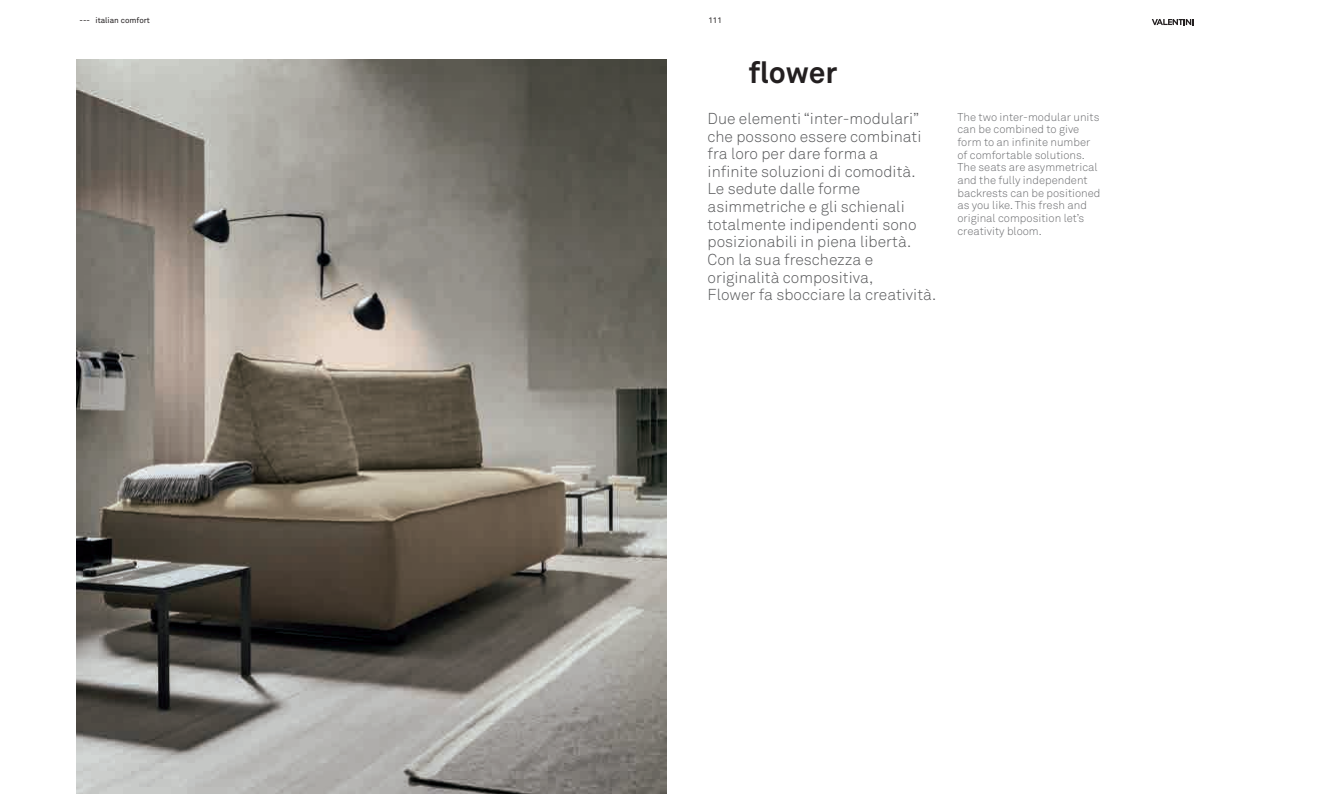
<style>
.page{position:relative;width:1333px;height:794px;background:#fff}
.page>*{position:absolute;margin:0;border:0;box-sizing:border-box;transform-origin:0 0}
.t1{font:700 30px "Akkurat";color:#231f20}
.t2{font:300 15.6px/17.6px "Akkurat";color:#57585a}
.t3{font:300 11.3px/12.7px "Akkurat";color:#6c6d70}
.t4{font:8px "Akkurat";color:#231f20}
</style>
<div class="page">
<img style="left:77px;top:60px;width:589px;height:734px">
<svg style="left:1151px;top:19px;width:42px;height:6px"></svg>
<p class="t4" style="left:79px;top:15px;width:72px">--- italian comfort</p>
<p class="t4" style="left:708px;top:15px;width:15px">111</p>
<h1 class="t1" style="left:748px;top:53px;width:90px">flower</h1>
<p class="t2" style="left:707px;top:110px;width:230px">Due elementi “inter-modulari” che possono essere combinati fra loro per dare forma a<br>infinite soluzioni di comodità.<br>Le sedute dalle forme asimmetriche e gli schienali totalmente indipendenti sono posizionabili in piena libertà.<br>Con la sua freschezza e originalità compositiva,<br>Flower fa sbocciare la creatività.</p>
<p class="t3" style="left:957px;top:111px;width:144px">The two inter-modular units can be combined to give form to an infinite number of comfortable solutions.<br>The seats are asymmetrical and the fully independent backrests can be positioned as you like. This fresh and original composition let’s creativity bloom.</p>
</div>
